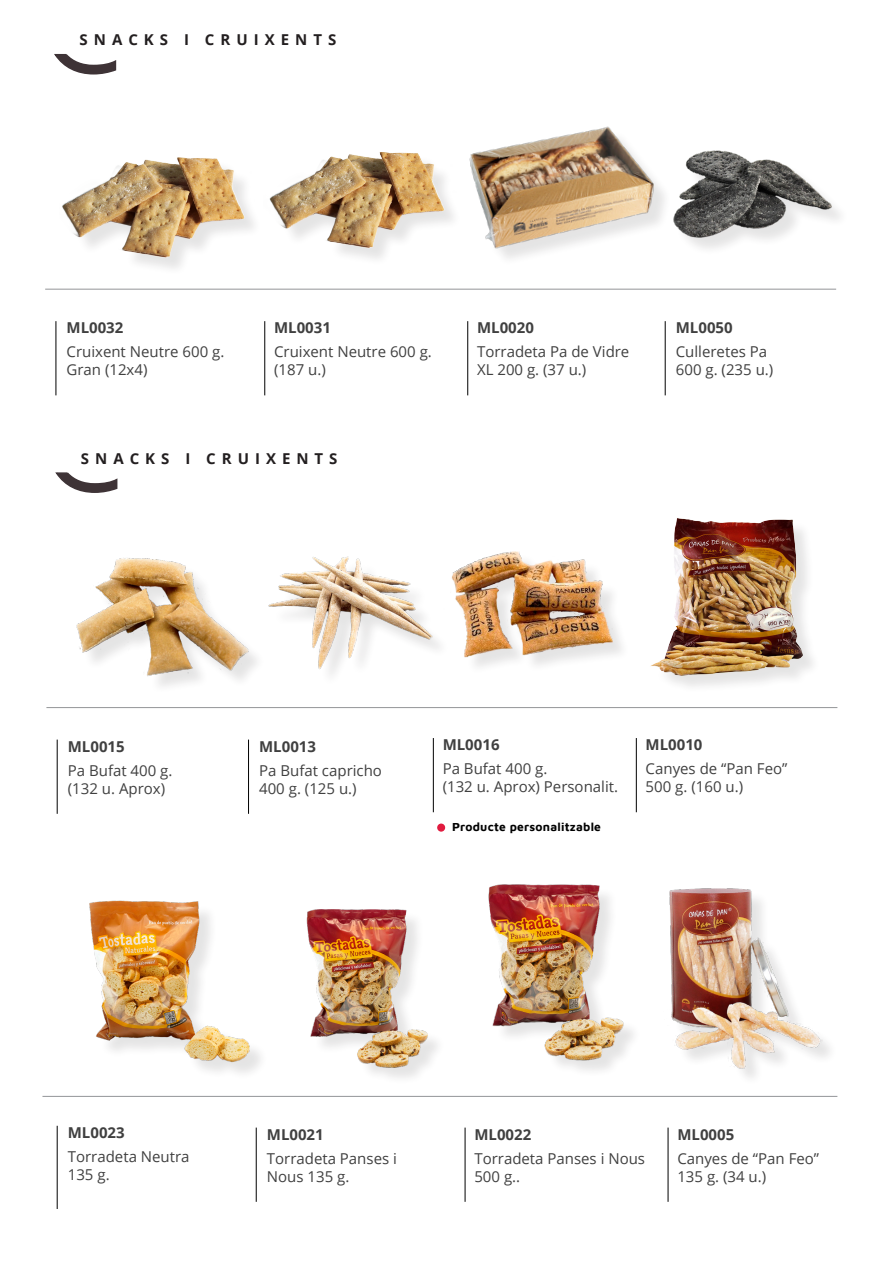
<style>
.page{position:relative;width:893px;height:1263px;background:#fff}
.page>*{position:absolute;margin:0;border:0;box-sizing:border-box;transform-origin:0 0}
.t1{font:15px/18px "Open Sans";color:#404040}
.t2{font:700 15px "Open Sans";color:#404040}
.t3{font:700 15px "Open Sans";letter-spacing:.4em;color:#231f20}
.t4{font:700 12px "Maven Pro";letter-spacing:.02em;color:#000}
.s1{font-family:"Open Sans";font-size:13.5px;color:#fff}
</style>
<div class="page">
<svg style="left:54px;top:54px;width:63px;height:21px"></svg>
<hr style="left:45px;top:289px;width:791px;height:1px;background:#939598">
<hr style="left:56px;top:321px;width:1px;height:74px;background:#000">
<hr style="left:264px;top:321px;width:1px;height:74px;background:#000">
<hr style="left:467px;top:321px;width:1px;height:74px;background:#000">
<hr style="left:665px;top:321px;width:1px;height:74px;background:#000">
<img style="left:62px;top:157px;width:192px;height:112px">
<img style="left:269px;top:152px;width:184px;height:107px">
<div style="left:473px;top:130px;width:199px;height:137px;background:#231f20;opacity:.12"></div>
<img style="left:469px;top:126px;width:189px;height:141px">
<img style="left:665px;top:130px;width:174px;height:137px">
<svg style="left:55px;top:472px;width:63px;height:21px"></svg>
<hr style="left:46px;top:707px;width:791px;height:1px;background:#939598">
<hr style="left:57px;top:739px;width:1px;height:75px;background:#000">
<hr style="left:433px;top:738px;width:1px;height:74px;background:#000">
<hr style="left:636px;top:738px;width:1px;height:74px;background:#000">
<hr style="left:57px;top:1126px;width:1px;height:83px;background:#000">
<img style="left:76px;top:558px;width:180px;height:128px">
<img style="left:452px;top:551px;width:170px;height:116px">
<div style="left:438px;top:824px;width:6px;height:7px;background:#e11b3f;border-radius:50%"></div>
<div style="left:437px;top:823px;width:8px;height:9px;border:2px solid #e11b3f;border-radius:50%"></div>
<img style="left:651px;top:518px;width:162px;height:169px">
<img style="left:89px;top:900px;width:167px;height:169px">
<hr style="left:42px;top:1096px;width:795px;height:1px;background:#939598">
<hr style="left:256px;top:1127px;width:1px;height:75px;background:#000">
<hr style="left:465px;top:1127px;width:1px;height:75px;background:#000">
<hr style="left:668px;top:1127px;width:1px;height:75px;background:#000">
<img style="left:306px;top:909px;width:132px;height:169px">
<img style="left:488px;top:884px;width:143px;height:187px">
<img style="left:669px;top:888px;width:160px;height:187px">
<hr style="left:248px;top:739px;width:1px;height:75px;background:#000">
<img style="left:268px;top:556px;width:169px;height:119px">
<p class="t3" style="left:80px;top:29px;width:258px">SNACKS I CRUIXENTS</p>
<p class="t2" style="left:67px;top:317px;width:58px">ML0032</p>
<p class="t1" style="left:67px;top:343px;width:159px">Cruixent Neutre 600 g.<br>Gran (12x4)</p>
<p class="t2" style="left:274px;top:317px;width:58px">ML0031</p>
<p class="t1" style="left:274px;top:343px;width:159px">Cruixent Neutre 600 g. (187 u.)</p>
<p class="t3" style="left:81px;top:448px;width:258px">SNACKS I CRUIXENTS</p>
<p class="t2" style="left:477px;top:317px;width:58px">ML0020</p>
<p class="t1" style="left:477px;top:343px;width:154px">Torradeta Pa de Vidre<br>XL 200 g. (37 u.)</p>
<p class="t2" style="left:676px;top:317px;width:58px">ML0050</p>
<p class="t1" style="left:676px;top:343px;width:99px">Culleretes Pa<br>600 g. (235 u.)</p>
<p class="t2" style="left:68px;top:736px;width:58px">ML0015</p>
<p class="t1" style="left:68px;top:761px;width:106px">Pa Bufat 400 g. (132 u. Aprox)</p>
<p class="t2" style="left:259px;top:736px;width:58px">ML0013</p>
<p class="t1" style="left:259px;top:761px;width:124px">Pa Bufat capricho<br>400 g. (125 u.)</p>
<p class="t2" style="left:443px;top:734px;width:58px">ML0016</p>
<p class="t1" style="left:443px;top:759px;width:177px">Pa Bufat 400 g.<br>(132 u. Aprox) Personalit.</p>
<p class="t4" style="left:452px;top:818px;width:157px">Producte personalitzable<span class="s1">r</span></p>
<p class="t2" style="left:646px;top:734px;width:58px">ML0010</p>
<p class="t1" style="left:646px;top:759px;width:143px">Canyes de “Pan Feo”<br>500 g. (160 u.)</p>
<p class="t2" style="left:68px;top:1122px;width:58px">ML0023</p>
<p class="t1" style="left:68px;top:1147px;width:123px">Torradeta Neutra<br>135 g.</p>
<p class="t2" style="left:267px;top:1124px;width:58px">ML0021</p>
<p class="t1" style="left:267px;top:1149px;width:132px">Torradeta Panses i<br>Nous 135 g.</p>
<p class="t2" style="left:474px;top:1124px;width:58px">ML0022</p>
<p class="t1" style="left:474px;top:1149px;width:172px">Torradeta Panses i Nous<br>500 g..</p>
<p class="t2" style="left:677px;top:1124px;width:58px">ML0005</p>
<p class="t1" style="left:677px;top:1149px;width:143px">Canyes de “Pan Feo”<br>135 g. (34 u.)</p>
</div>
